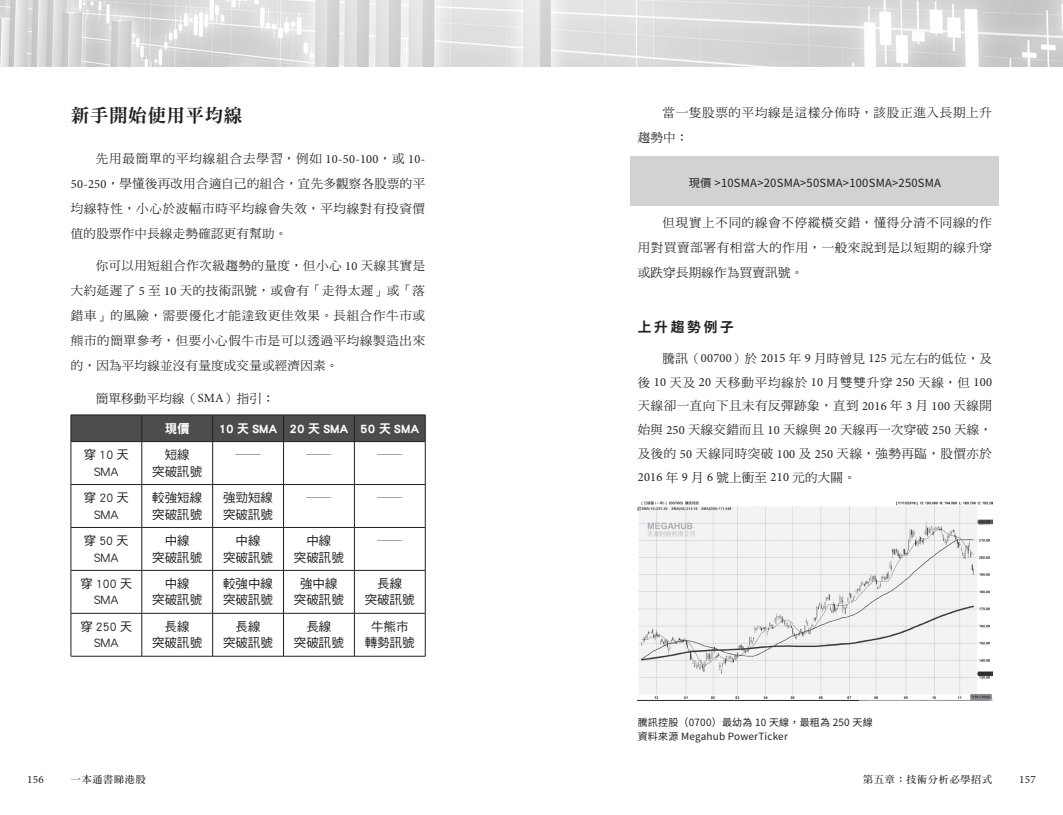
<style>
.page{position:relative;width:1063px;height:815px;background:#fff}
.page>*{position:absolute;margin:0;border:0;box-sizing:border-box;transform-origin:0 0}
.t1{font:18.75px "DF Ming Std W9";letter-spacing:.02em;color:#231f20}
.t2{font:700 13.75px "Noto Sans CJ Ktc";letter-spacing:.2em;color:#231f20}
.t3{font:12.5px/25px "DF Ming Std W5";letter-spacing:.055em;color:#231f20;text-align:justify}
.t4{font:12.5px/16.2px "DF Hei Std W5";color:#231f20;text-align:center}
.t5{font:12.5px "DF Hei Std W9";color:#fff}
.t6{font:12.5px "DF Ming Std W5";letter-spacing:.02em;color:#231f20}
.t7{font:11.25px "Noto Sans CJ Ktc";letter-spacing:.02em;color:#231f20}
.t8{font:11.25px "Minion Pro";letter-spacing:.02em;color:#231f20}
.t9{font:10px/13.8px "Noto Sans CJ Ktc";letter-spacing:.02em;color:#231f20}
.t10{font:10px "DF Ming Std W7";letter-spacing:.08em;color:#231f20}
.s1{font-family:"Minion Pro"}
</style>
<div class="page">
<img style="left:0;top:0;width:1063px;height:66px">
<div style="left:631px;top:156px;width:368px;height:50px;background:#d1d2d4"></div>
<div style="left:71px;top:415px;width:355px;height:27px;background:#4b4c4d"></div>
<hr style="left:71px;top:441px;width:71px;height:1px;background:#231f20">
<hr style="left:71px;top:442px;width:1px;height:42px;background:#231f20">
<hr style="left:142px;top:441px;width:71px;height:1px;background:#231f20">
<hr style="left:142px;top:442px;width:1px;height:42px;background:#231f20">
<hr style="left:213px;top:441px;width:71px;height:1px;background:#231f20">
<hr style="left:212px;top:442px;width:1px;height:42px;background:#231f20">
<hr style="left:284px;top:441px;width:70px;height:1px;background:#231f20">
<hr style="left:283px;top:442px;width:1px;height:42px;background:#231f20">
<hr style="left:354px;top:441px;width:71px;height:1px;background:#231f20">
<hr style="left:354px;top:442px;width:1px;height:42px;background:#231f20">
<hr style="left:425px;top:442px;width:1px;height:42px;background:#231f20">
<hr style="left:71px;top:484px;width:71px;height:1px;background:#231f20">
<hr style="left:71px;top:485px;width:1px;height:42px;background:#231f20">
<hr style="left:142px;top:484px;width:71px;height:1px;background:#231f20">
<hr style="left:142px;top:485px;width:1px;height:42px;background:#231f20">
<hr style="left:213px;top:484px;width:71px;height:1px;background:#231f20">
<hr style="left:212px;top:485px;width:1px;height:42px;background:#231f20">
<hr style="left:284px;top:484px;width:70px;height:1px;background:#231f20">
<hr style="left:283px;top:485px;width:1px;height:42px;background:#231f20">
<hr style="left:354px;top:484px;width:71px;height:1px;background:#231f20">
<hr style="left:354px;top:485px;width:1px;height:42px;background:#231f20">
<hr style="left:425px;top:485px;width:1px;height:42px;background:#231f20">
<hr style="left:71px;top:527px;width:71px;height:1px;background:#231f20">
<hr style="left:71px;top:528px;width:1px;height:42px;background:#231f20">
<hr style="left:142px;top:527px;width:71px;height:1px;background:#231f20">
<hr style="left:142px;top:528px;width:1px;height:42px;background:#231f20">
<hr style="left:213px;top:527px;width:71px;height:1px;background:#231f20">
<hr style="left:212px;top:528px;width:1px;height:42px;background:#231f20">
<hr style="left:284px;top:527px;width:70px;height:1px;background:#231f20">
<hr style="left:283px;top:528px;width:1px;height:42px;background:#231f20">
<hr style="left:354px;top:527px;width:71px;height:1px;background:#231f20">
<hr style="left:354px;top:528px;width:1px;height:42px;background:#231f20">
<hr style="left:425px;top:528px;width:1px;height:42px;background:#231f20">
<hr style="left:71px;top:570px;width:71px;height:1px;background:#231f20">
<hr style="left:71px;top:570px;width:1px;height:43px;background:#231f20">
<hr style="left:142px;top:570px;width:71px;height:1px;background:#231f20">
<hr style="left:142px;top:570px;width:1px;height:43px;background:#231f20">
<hr style="left:213px;top:570px;width:71px;height:1px;background:#231f20">
<hr style="left:212px;top:570px;width:1px;height:43px;background:#231f20">
<hr style="left:284px;top:570px;width:70px;height:1px;background:#231f20">
<hr style="left:283px;top:570px;width:1px;height:43px;background:#231f20">
<hr style="left:354px;top:570px;width:71px;height:1px;background:#231f20">
<hr style="left:354px;top:570px;width:1px;height:43px;background:#231f20">
<hr style="left:425px;top:570px;width:1px;height:43px;background:#231f20">
<hr style="left:71px;top:613px;width:71px;height:1px;background:#231f20">
<hr style="left:71px;top:613px;width:1px;height:43px;background:#231f20">
<hr style="left:142px;top:613px;width:71px;height:1px;background:#231f20">
<hr style="left:142px;top:613px;width:1px;height:43px;background:#231f20">
<hr style="left:213px;top:613px;width:71px;height:1px;background:#231f20">
<hr style="left:212px;top:613px;width:1px;height:43px;background:#231f20">
<hr style="left:284px;top:613px;width:70px;height:1px;background:#231f20">
<hr style="left:283px;top:613px;width:1px;height:43px;background:#231f20">
<hr style="left:354px;top:613px;width:71px;height:1px;background:#231f20">
<hr style="left:354px;top:613px;width:1px;height:43px;background:#231f20">
<hr style="left:425px;top:613px;width:1px;height:43px;background:#231f20">
<hr style="left:71px;top:656px;width:71px;height:1px;background:#231f20">
<hr style="left:142px;top:656px;width:71px;height:1px;background:#231f20">
<hr style="left:213px;top:656px;width:71px;height:1px;background:#231f20">
<hr style="left:284px;top:656px;width:70px;height:1px;background:#231f20">
<hr style="left:354px;top:656px;width:71px;height:1px;background:#231f20">
<img style="left:638px;top:502px;width:354px;height:198px">
<h1 class="t1" style="left:71px;top:106px;width:173px">新手開始使用平均線</h1>
<p class="t3" style="left:71px;top:146px;width:356px;text-indent:25px">先用最簡單的平均線組合去學習，例如 <span class="s1">10-50-100</span>，或 <span class="s1">10- 50-250</span>，學懂後再改用合適自己的組合，宜先多觀察各股票的平均線特性，小心於波幅市時平均線會失效，平均線對有投資價值的股票作中長線走勢確認更有幫助。</p>
<p class="t3" style="left:71px;top:253px;width:356px;text-indent:25px">你可以用短組合作次級趨勢的量度，但小心 <span class="s1">10</span> 天線其實是大約延遲了 <span class="s1">5</span> 至 <span class="s1">10</span> 天的技術訊號，或會有「走得太遲」或「落錯車」的風險，需要優化才能達致更佳效果。長組合作牛市或熊市的簡單參考，但要小心假牛市是可以透過平均線製造出來的，因為平均線並沒有量度成交量或經濟因素。</p>
<p class="t6" style="left:96px;top:391px;width:181px">簡單移動平均線（<span class="s1">SMA</span>）指引：</p>
<p class="t5" style="left:165px;top:422px;width:26px">現價</p>
<p class="t5" style="left:219px;top:422px;width:202px">10 天 SMA 20 天 SMA 50 天 SMA</p>
<p class="t4" style="left:84px;top:447px;width:46px">穿10天<br>SMA</p>
<p class="t4" style="left:152px;top:447px;width:52px">短線<br>突破訊號</p>
<p class="t4" style="left:236px;top:447px;width:26px">──</p>
<p class="t4" style="left:306px;top:447px;width:26px">──</p>
<p class="t4" style="left:377px;top:447px;width:26px">──</p>
<p class="t4" style="left:84px;top:490px;width:46px">穿20天<br>SMA</p>
<p class="t4" style="left:152px;top:490px;width:51px;text-align:left">較強短線突破訊號</p>
<p class="t4" style="left:223px;top:490px;width:51px;text-align:left">強勁短線突破訊號</p>
<p class="t4" style="left:306px;top:490px;width:26px">──</p>
<p class="t4" style="left:377px;top:490px;width:26px">──</p>
<p class="t4" style="left:84px;top:532px;width:46px">穿50天<br>SMA</p>
<p class="t4" style="left:152px;top:532px;width:51px">中線<br>突破訊號</p>
<p class="t4" style="left:223px;top:532px;width:51px">中線<br>突破訊號</p>
<p class="t4" style="left:294px;top:532px;width:51px">中線<br>突破訊號</p>
<p class="t4" style="left:377px;top:532px;width:26px">──</p>
<p class="t4" style="left:80px;top:575px;width:53px">穿 100 天<br>SMA</p>
<p class="t4" style="left:152px;top:575px;width:51px">中線<br>突破訊號</p>
<p class="t4" style="left:223px;top:575px;width:51px;text-align:left">較強中線突破訊號</p>
<p class="t4" style="left:294px;top:575px;width:51px">強中線突破訊號</p>
<p class="t4" style="left:365px;top:575px;width:51px">長線<br>突破訊號</p>
<p class="t4" style="left:80px;top:618px;width:53px">穿 250 天<br>SMA</p>
<p class="t4" style="left:152px;top:618px;width:52px">長線<br>突破訊號</p>
<p class="t4" style="left:223px;top:618px;width:51px">長線<br>突破訊號</p>
<p class="t4" style="left:294px;top:618px;width:51px">長線<br>突破訊號</p>
<p class="t4" style="left:365px;top:618px;width:51px">牛熊市轉勢訊號</p>
<p class="t3" style="left:638px;top:100px;width:356px;text-indent:25px">當一隻股票的平均線是這樣分佈時，該股正進入長期上升趨勢中：</p>
<p class="t7" style="left:689px;top:177px;width:254px">現價 &gt;10SMA&gt;20SMA&gt;50SMA&gt;100SMA&gt;250SMA</p>
<p class="t3" style="left:638px;top:210px;width:356px;text-indent:25px">但現實上不同的線會不停縱橫交錯，懂得分清不同線的作用對買賣部署有相當大的作用，一般來說到是以短期的線升穿或跌穿長期線作為買賣訊號。</p>
<p class="t2" style="left:638px;top:319px;width:98px">上升趨勢例子</p>
<p class="t3" style="left:638px;top:346px;width:356px;line-height:23.8px;text-indent:25px">騰訊（<span class="s1">00700</span>）於 <span class="s1">2015</span> 年 <span class="s1">9</span> 月時曾見 <span class="s1">125</span> 元左右的低位，及後 <span class="s1">10</span> 天及 <span class="s1">20</span> 天移動平均線於 <span class="s1">10</span> 月雙雙升穿 <span class="s1">250</span> 天線，但 <span class="s1">100</span>天線卻一直向下且未有反彈跡象，直到 <span class="s1">2016</span> 年 <span class="s1">3</span> 月 <span class="s1">100</span> 天線開始與 <span class="s1">250</span> 天線交錯而且 <span class="s1">10</span> 天線與 <span class="s1">20</span> 天線再一次穿破 <span class="s1">250</span> 天線，及後的 <span class="s1">50</span> 天線同時突破 <span class="s1">100</span> 及 <span class="s1">250</span> 天線，強勢再臨，股價亦於<span class="s1">2016</span> 年 <span class="s1">9</span> 月 <span class="s1">6</span> 號上衝至 <span class="s1">210</span> 元的大關。</p>
<p class="t9" style="left:638px;top:716px;width:236px">騰訊控股（0700）最幼為 10 天線，最粗為 250 天線資料來源 Megahub PowerTicker</p>
<p class="t8" style="left:27px;top:772px;width:18px">156</p>
<p class="t10" style="left:71px;top:774px;width:76px">一本通書睇港股</p>
<p class="t10" style="left:863px;top:774px;width:130px">第五章：技術分析必學招式</p>
<p class="t8" style="left:1019px;top:772px;width:18px">157</p>
</div>
